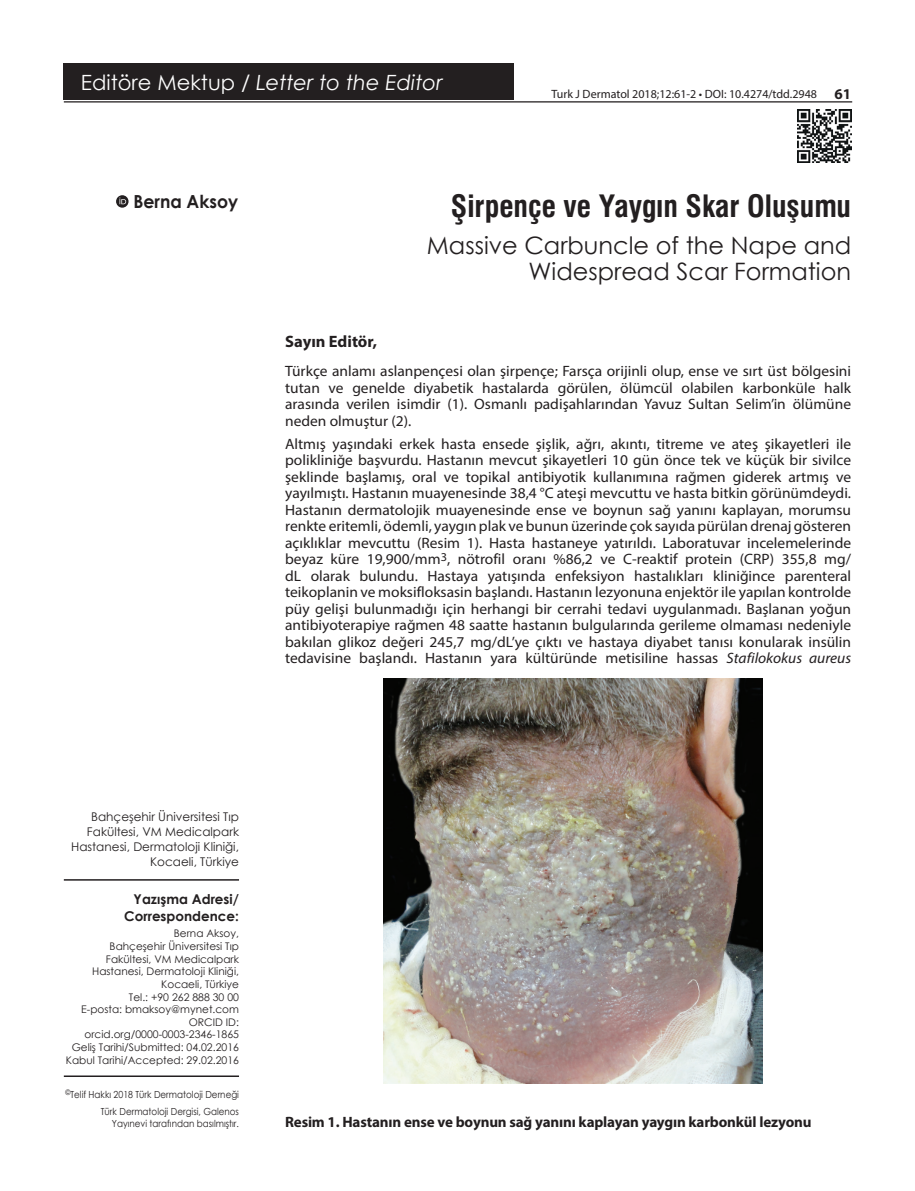
<style>
.page{position:relative;width:915px;height:1191px;background:#fff}
.page>*{position:absolute;margin:0;border:0;box-sizing:border-box;transform-origin:0 0}
.BASLIK{font:30px "Swiss Condensed Bold Tr";color:#231f20}
._2__BASLIK{font:24px/25.5px "Century Gothic";color:#231f20;text-align:right}
.t1{font:italic 21px "Century Gothic";color:#fff}
.YAZARLAR{font:700 18px "Century Gothic";color:#231f20;scale:.96 1}
.ARA_BASLIK{font:700 16.5px "Myriad Pro";color:#231f20}
.YAZI{font:15px/16.5px "Myriad Pro";color:#231f20;text-align:justify}
.RESİM-ALTI{font:700 15px "Myriad Pro";letter-spacing:-.01em;color:#231f20}
.t2{font:700 13.5px "Century Gothic";color:#231f20}
.KURUM{font:12px/15px "Century Gothic";color:#231f20;text-align:right}
.t3{font:12px "Myriad Pro";color:#231f20}
.t4{font:10.5px/12.6px "Century Gothic";color:#231f20;text-align:right}
.telif{font:9.75px/11.7px "Century Gothic";color:#231f20;text-align:right;scale:.9 1}
.s1{font-style:normal}
.s2{font-style:italic}
</style>
<div class="page">
<img style="left:797px;top:109px;width:53px;height:53px">
<div style="left:64px;top:64px;width:449px;height:36px;background:#231f20"></div>
<hr style="left:64px;top:101px;width:787px;height:1px;background:#231f20">
<svg style="left:116px;top:195px;width:12px;height:13px"></svg>
<svg style="left:119px;top:197px;width:7px;height:7px"></svg>
<hr style="left:64px;top:1075px;width:175px;height:2px;background:#231f20">
<hr style="left:64px;top:879px;width:175px;height:1px;background:#231f20">
<img style="left:384px;top:678px;width:378px;height:405px">
<p class="t1" style="left:81px;top:67px;width:363px"><span class="s1">Editöre Mektup</span> / Letter to the Editor</p>
<p class="t3" style="left:551px;top:87px;width:267px">Turk J Dermatol 2018;12:61-2 • DOI: 10.4274/tdd.2948</p>
<p class="RESİM-ALTI" style="left:834px;top:84px;width:18px">61</p>
<p class="YAZARLAR" style="left:133px;top:187px;width:111px">Berna Aksoy</p>
<p class="BASLIK" style="left:451px;top:188px;width:401px">Şirpençe ve Yaygın Skar Oluşumu</p>
<p class="_2__BASLIK" style="left:427px;top:233px;width:425px">Massive Carbuncle of the Nape and<br>Widespread Scar Formation</p>
<p class="ARA_BASLIK" style="left:285px;top:331px;width:93px">Sayın Editör,</p>
<p class="YAZI" style="left:285px;top:363px;width:567px">Türkçe anlamı aslanpençesi olan şirpençe; Farsça orijinli olup, ense ve sırt üst bölgesini tutan ve genelde diyabetik hastalarda görülen, ölümcül olabilen karbonküle halk arasında verilen isimdir (1). Osmanlı padişahlarından Yavuz Sultan Selim’in ölümüne neden olmuştur (2).</p>
<p class="YAZI" style="left:285px;top:435px;width:567px">Altmış yaşındaki erkek hasta ensede şişlik, ağrı, akıntı, titreme ve ateş şikayetleri ile polikliniğe başvurdu. Hastanın mevcut şikayetleri 10 gün önce tek ve küçük bir sivilce şeklinde başlamış, oral ve topikal antibiyotik kullanımına rağmen giderek artmış ve yayılmıştı. Hastanın muayenesinde 38,4 °C ateşi mevcuttu ve hasta bitkin görünümdeydi.<br>Hastanın dermatolojik muayenesinde ense ve boynun sağ yanını kaplayan, morumsu renkte eritemli, ödemli, yaygın plak ve bunun üzerinde çok sayıda pürülan drenaj gösteren açıklıklar mevcuttu (Resim 1). Hasta hastaneye yatırıldı. Laboratuvar incelemelerinde beyaz küre 19,900/mm<sup>3</sup>, nötrofil oranı %86,2 ve C-reaktif protein (CRP) 355,8 mg/ dL olarak bulundu. Hastaya yatışında enfeksiyon hastalıkları kliniğince parenteral teikoplanin ve moksifloksasin başlandı. Hastanın lezyonuna enjektör ile yapılan kontrolde püy gelişi bulunmadığı için herhangi bir cerrahi tedavi uygulanmadı. Başlanan yoğun antibiyoterapiye rağmen 48 saatte hastanın bulgularında gerileme olmaması nedeniyle bakılan glikoz değeri 245,7 mg/dL’ye çıktı ve hastaya diyabet tanısı konularak insülin tedavisine başlandı. Hastanın yara kültüründe metisiline hassas <span class="s2">Stafilokokus aureus</span></p>
<p class="KURUM" style="left:71px;top:808px;width:169px">Bahçeşehir Üniversitesi Tıp<br>Fakültesi, VM Medicalpark<br>Hastanesi, Dermatoloji Kliniği,<br>Kocaeli, Türkiye</p>
<p class="t2" style="left:134px;top:889px;width:107px">Yazışma Adresi/</p>
<p class="t2" style="left:124px;top:905px;width:116px">Correspondence:</p>
<p class="t4" style="left:174px;top:927px;width:67px">Berna Aksoy,</p>
<p class="t4" style="left:92px;top:939px;width:148px">Bahçeşehir Üniversitesi Tıp<br>Fakültesi, VM Medicalpark<br>Hastanesi, Dermatoloji Kliniği,<br>Kocaeli, Türkiye</p>
<p class="t4" style="left:129px;top:990px;width:111px">Tel.: +90 262 888 30 00</p>
<p class="t4" style="left:81px;top:1002px;width:159px">E-posta: bmaksoy@mynet.com</p>
<p class="t4" style="left:189px;top:1015px;width:52px">ORCID ID:</p>
<p class="t4" style="left:85px;top:1028px;width:156px">orcid.org/0000-0003-2346-1865</p>
<p class="t4" style="left:72px;top:1040px;width:169px">Geliş Tarihi/Submitted: 04.02.2016</p>
<p class="t4" style="left:66px;top:1053px;width:175px">Kabul Tarihi/Accepted: 29.02.2016</p>
<p class="telif" style="left:65px;top:1088px;width:194px"><sup>©</sup>Telif Hakkı 2018 Türk Dermatoloji Derneği</p>
<p class="telif" style="left:101px;top:1106px;width:155px">Türk Dermatoloji Dergisi, Galenos<br>Yayınevi tarafından basılmıştır.</p>
<p class="RESİM-ALTI" style="left:285px;top:1112px;width:527px">Resim 1. Hastanın ense ve boynun sağ yanını kaplayan yaygın karbonkül lezyonu</p>
</div>
